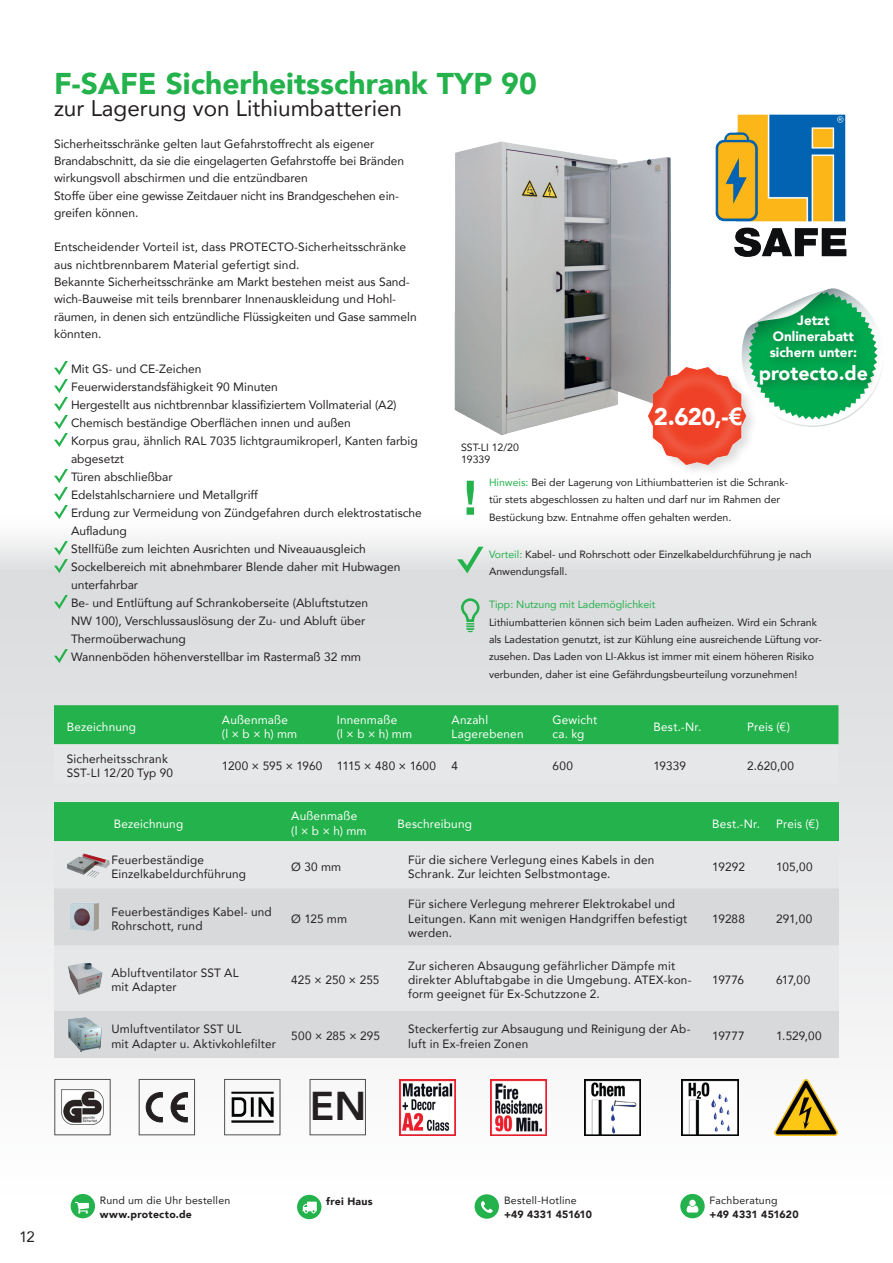
<style>
.page{position:relative;width:893px;height:1263px;background:#fff}
.page>*{position:absolute;margin:0;border:0;box-sizing:border-box;transform-origin:0 0}
.t1{font:800 40.2px "Avenir";color:#231f20}
.t2{font:900 30px "Avenir";color:#23b24b}
.t3{font:900 24px "Avenir";color:#fff}
.t4{font:22.5px "Avenir";color:#231f20}
.t5{font:900 19.5px "Avenir";color:#fff}
.t6{font:15px "Avenir";color:#231f20}
.t7{font:900 13.5px/16.2px "Avenir";color:#fff;text-align:center}
.t8{font:12px/18px "Avenir";color:#231f20}
.t9{font:12px/14.4px "Avenir";letter-spacing:.015em;color:#fff}
.t10{font:12px/14.4px "Avenir";letter-spacing:.02em;color:#231f20}
.t11{font:10.5px/17.2px "Avenir";color:#231f20}
.t12{font:10.5px "Avenir";letter-spacing:.02em;color:#231f20}
.t13{font:900 10.5px "Avenir";letter-spacing:.02em;color:#231f20}
.t14{font:10.5px "Avenir";color:#23b24b}
.t15{font:900 10.5px "Avenir";letter-spacing:-.005em;color:#231f20}
.s1{font-family:"Arial";font-weight:700}
.s2{color:#23b24b}
</style>
<div class="page">
<svg style="left:0;top:511px;width:893px;height:625px"></svg>
<svg style="left:69px;top:1192px;width:28px;height:28px"></svg>
<div style="left:68px;top:1191px;width:30px;height:30px;border:3px solid #fff;border-radius:50%"></div>
<svg style="left:75px;top:1202px;width:14px;height:11px"></svg>
<svg style="left:296px;top:1193px;width:27px;height:28px"></svg>
<div style="left:294px;top:1192px;width:30px;height:30px;border:3px solid #fff;border-radius:50%"></div>
<svg style="left:302px;top:1201px;width:15px;height:12px"></svg>
<svg style="left:473px;top:1193px;width:27px;height:27px"></svg>
<div style="left:472px;top:1191px;width:30px;height:31px;border:3px solid #fff;border-radius:50%"></div>
<svg style="left:481px;top:1201px;width:12px;height:12px"></svg>
<svg style="left:679px;top:1192px;width:27px;height:28px"></svg>
<div style="left:677px;top:1191px;width:31px;height:30px;border:3px solid #fff;border-radius:50%"></div>
<svg style="left:687px;top:1200px;width:11px;height:12px"></svg>
<svg style="left:54px;top:361px;width:14px;height:86px"></svg>
<svg style="left:54px;top:469px;width:14px;height:50px"></svg>
<svg style="left:54px;top:541px;width:14px;height:32px"></svg>
<svg style="left:54px;top:595px;width:14px;height:14px"></svg>
<svg style="left:54px;top:649px;width:14px;height:14px"></svg>
<img style="left:454px;top:141px;width:217px;height:294px">
<img style="left:61px;top:1090px;width:42px;height:34px">
<div style="left:54px;top:1079px;width:57px;height:56px;border:1px solid #4f5152"></div>
<svg style="left:171px;top:1092px;width:16px;height:30px"></svg>
<svg style="left:146px;top:1092px;width:16px;height:30px"></svg>
<div style="left:139px;top:1079px;width:56px;height:56px;border:1px solid #4f5152"></div>
<img style="left:231px;top:1092px;width:43px;height:30px">
<div style="left:224px;top:1079px;width:56px;height:56px;border:1px solid #4f5152"></div>
<img style="left:682px;top:1079px;width:56px;height:56px">
<img style="left:490px;top:1079px;width:57px;height:56px">
<img style="left:585px;top:1079px;width:56px;height:56px">
<img style="left:399px;top:1079px;width:57px;height:56px">
<div style="left:310px;top:1079px;width:56px;height:56px;border:1px solid #4f5152"></div>
<svg style="left:54px;top:705px;width:784px;height:78px;background:#84cc9a"></svg>
<div style="left:54px;top:802px;width:785px;height:39px;background:#23b24b"></div>
<div style="left:54px;top:841px;width:785px;height:47px;background:#e6e7e9"></div>
<svg style="left:54px;top:888px;width:785px;height:170px;background:#dddee0"></svg>
<img style="left:67px;top:851px;width:45px;height:27px">
<img style="left:67px;top:900px;width:36px;height:34px">
<img style="left:67px;top:961px;width:37px;height:34px">
<img style="left:69px;top:1017px;width:33px;height:34px">
<img style="left:774px;top:1079px;width:64px;height:56px">
<svg style="left:457px;top:547px;width:26px;height:26px"></svg>
<svg style="left:467px;top:481px;width:7px;height:34px"></svg>
<svg style="left:461px;top:598px;width:19px;height:34px"></svg>
<img style="left:715px;top:114px;width:132px;height:143px">
<img style="left:628px;top:346px;width:124px;height:125px">
<img style="left:741px;top:288px;width:141px;height:138px">
<div style="left:755px;top:310px;width:123px;height:85px;background:#231f20;opacity:.34"></div>
<h2 class="t2" style="left:54px;top:57px;width:484px">F-SAFE Sicherheitsschrank TYP 90</h2>
<h3 class="t4" style="left:54px;top:90px;width:350px">zur Lagerung von Lithiumbatterien</h3>
<p class="t8" style="left:54px;top:135px;width:352px;line-height:17.2px">Sicherheitsschränke gelten laut Gefahrstoffrecht als eigener Brandabschnitt, da sie die eingelagerten Gefahrstoffe bei Bränden wirkungsvoll abschirmen und die entzündbaren<br>Stoffe über eine gewisse Zeitdauer nicht ins Brandgeschehen ein&shy;greifen können.</p>
<p class="t8" style="left:54px;top:238px;width:364px;line-height:17.2px">Entscheidender Vorteil ist, dass PROTECTO-Sicherheitsschränke aus nichtbrennbarem Material gefertigt sind.<br>Bekannte Sicherheitsschränke am Markt bestehen meist aus Sand&shy;wich-Bauweise mit teils brennbarer Innenauskleidung und Hohl&shy;räumen, in denen sich entzündliche Flüssigkeiten und Gase sammeln könnten.</p>
<p class="t8" style="left:71px;top:360px;width:352px">Mit GS- und CE-Zeichen<br>Feuerwiderstandsfähigkeit 90 Minuten<br>Hergestellt aus nichtbrennbar klassifiziertem Vollmaterial (A2)<br>Chemisch beständige Oberflächen innen und außen<br>Korpus grau, ähnlich RAL 7035 lichtgraumikroperl, Kanten farbig abgesetzt<br>Türen abschließbar<br>Edelstahlscharniere und Metallgriff<br>Erdung zur Vermeidung von Zündgefahren durch elektrostatische Aufladung<br>Stellfüße zum leichten Ausrichten und Niveauausgleich Sockelbereich mit abnehmbarer Blende daher mit Hubwagen unterfahrbar<br>Be- und Entlüftung auf Schrankoberseite (Abluftstutzen<br>NW 100), Verschlussauslösung der Zu- und Abluft über Thermoüberwachung<br>Wannenböden höhenverstellbar im Rastermaß 32 mm</p>
<p class="t7" style="left:770px;top:311px;width:89px">Jetzt<br>Onlinerabatt sichern unter:</p>
<h3 class="t5" style="left:759px;top:357px;width:111px">protecto.de</h3>
<h3 class="t3" style="left:654px;top:396px;width:90px">2.620,-<span class="s1">€</span></h3>
<p class="t11" style="left:461px;top:440px;width:59px;line-height:12.6px">SST-LI 12/20<br>19339</p>
<p class="t11" style="left:489px;top:473px;width:301px"><span class="s2">Hinweis:</span> Bei der Lagerung von Lithiumbatterien ist die Schrank&shy;tür stets abgeschlossen zu halten und darf nur im Rahmen der<br>Bestückung bzw. Entnahme offen gehalten werden.</p>
<p class="t11" style="left:489px;top:545px;width:324px"><span class="s2">Vorteil:</span> Kabel- und Rohrschott oder Einzelkabeldurchführung je nach<br>Anwendungsfall.</p>
<p class="t14" style="left:489px;top:596px;width:168px">Tipp: Nutzung mit Lademöglichkeit</p>
<p class="t11" style="left:489px;top:613px;width:334px">Lithiumbatterien können sich beim Laden aufheizen. Wird ein Schrank als Ladestation genutzt, ist zur Kühlung eine ausreichende Lüftung vor&shy;zusehen. Das Laden von LI-Akkus ist immer mit einem höheren Risiko verbunden, daher ist eine Gefährdungsbeurteilung vorzunehmen!</p>
<p class="t9" style="left:67px;top:719px;width:71px">Bezeichnung</p>
<p class="t9" style="left:222px;top:712px;width:77px">Außenmaße<br>(l × b × h) mm</p>
<p class="t9" style="left:337px;top:712px;width:77px">Innenmaße<br>(l × b × h) mm</p>
<p class="t9" style="left:452px;top:712px;width:73px">Anzahl<br>Lagerebenen</p>
<p class="t9" style="left:553px;top:712px;width:46px">Gewicht ca. kg</p>
<p class="t9" style="left:653px;top:719px;width:49px">Best.-Nr.</p>
<p class="t9" style="left:747px;top:719px;width:44px">Preis (€)</p>
<p class="t10" style="left:67px;top:751px;width:108px">Sicherheitsschrank<br>SST-LI 12/20 Typ 90</p>
<p class="t8" style="left:222px;top:756px;width:216px">1200 × 595 × 1960 1115 × 480 × 1600</p>
<p class="t8" style="left:452px;top:756px;width:8px">4</p>
<p class="t8" style="left:552px;top:756px;width:22px">600</p>
<p class="t8" style="left:653px;top:756px;width:34px">19339</p>
<p class="t8" style="left:747px;top:756px;width:49px">2.620,00</p>
<p class="t9" style="left:114px;top:816px;width:71px">Bezeichnung</p>
<p class="t9" style="left:291px;top:809px;width:77px">Außenmaße<br>(l × b × h) mm</p>
<p class="t9" style="left:398px;top:816px;width:76px">Beschreibung</p>
<p class="t9" style="left:712px;top:816px;width:49px">Best.-Nr.</p>
<p class="t9" style="left:776px;top:816px;width:44px">Preis (€)</p>
<p class="t8" style="left:111px;top:852px;width:136px;line-height:14.4px">Feuerbeständige<br>Einzelkabeldurchführung</p>
<p class="t8" style="left:291px;top:857px;width:51px">Ø 30 mm</p>
<p class="t8" style="left:408px;top:852px;width:248px;line-height:14.4px">Für die sichere Verlegung eines Kabels in den<br>Schrank. Zur leichten Selbstmontage.</p>
<p class="t8" style="left:712px;top:857px;width:34px">19292</p>
<p class="t8" style="left:776px;top:857px;width:38px">105,00</p>
<p class="t10" style="left:111px;top:904px;width:162px">Feuerbeständiges Kabel- und<br>Rohrschott, rund</p>
<p class="t8" style="left:291px;top:909px;width:57px">Ø 125 mm</p>
<p class="t8" style="left:408px;top:897px;width:281px;line-height:14.4px">Für sichere Verlegung mehrerer Elektrokabel und<br>Leitungen. Kann mit wenigen Handgriffen befestigt werden.</p>
<p class="t8" style="left:712px;top:909px;width:34px">19288</p>
<p class="t8" style="left:776px;top:909px;width:38px">291,00</p>
<p class="t8" style="left:111px;top:965px;width:129px;line-height:14.4px">Abluftventilator SST AL mit Adapter</p>
<p class="t8" style="left:291px;top:970px;width:90px">425 × 250 × 255</p>
<p class="t8" style="left:408px;top:958px;width:285px;line-height:14.4px">Zur sicheren Absaugung gefährlicher Dämpfe mit direkter Abluftabgabe in die Umgebung. ATEX-kon&shy;form geeignet für Ex-Schutzzone 2.</p>
<p class="t8" style="left:712px;top:970px;width:33px">19776</p>
<p class="t8" style="left:776px;top:970px;width:36px">617,00</p>
<p class="t8" style="left:111px;top:1021px;width:166px;line-height:14.4px">Umluftventilator SST UL<br>mit Adapter u. Aktivkohlefilter</p>
<p class="t8" style="left:291px;top:1027px;width:90px">500 × 285 × 295</p>
<p class="t8" style="left:408px;top:1021px;width:284px;line-height:14.4px">Steckerfertig zur Absaugung und Reinigung der Ab&shy;luft in Ex-freien Zonen</p>
<p class="t8" style="left:712px;top:1027px;width:34px">19777</p>
<p class="t8" style="left:776px;top:1027px;width:47px">1.529,00</p>
<h1 class="t1" style="left:310px;top:1075px;width:58px">EN</h1>
<p class="t6" style="left:19px;top:1225px;width:17px">12</p>
<p class="t12" style="left:100px;top:1192px;width:132px">Rund um die Uhr bestellen</p>
<p class="t13" style="left:100px;top:1205px;width:94px">www.protecto.de</p>
<p class="t13" style="left:326px;top:1192px;width:48px">frei Haus</p>
<p class="t12" style="left:504px;top:1192px;width:74px">Bestell-Hotline</p>
<p class="t15" style="left:504px;top:1205px;width:89px">+49 4331 451610</p>
<p class="t12" style="left:710px;top:1192px;width:69px">Fachberatung</p>
<p class="t13" style="left:710px;top:1205px;width:90px">+49 4331 451620</p>
</div>
